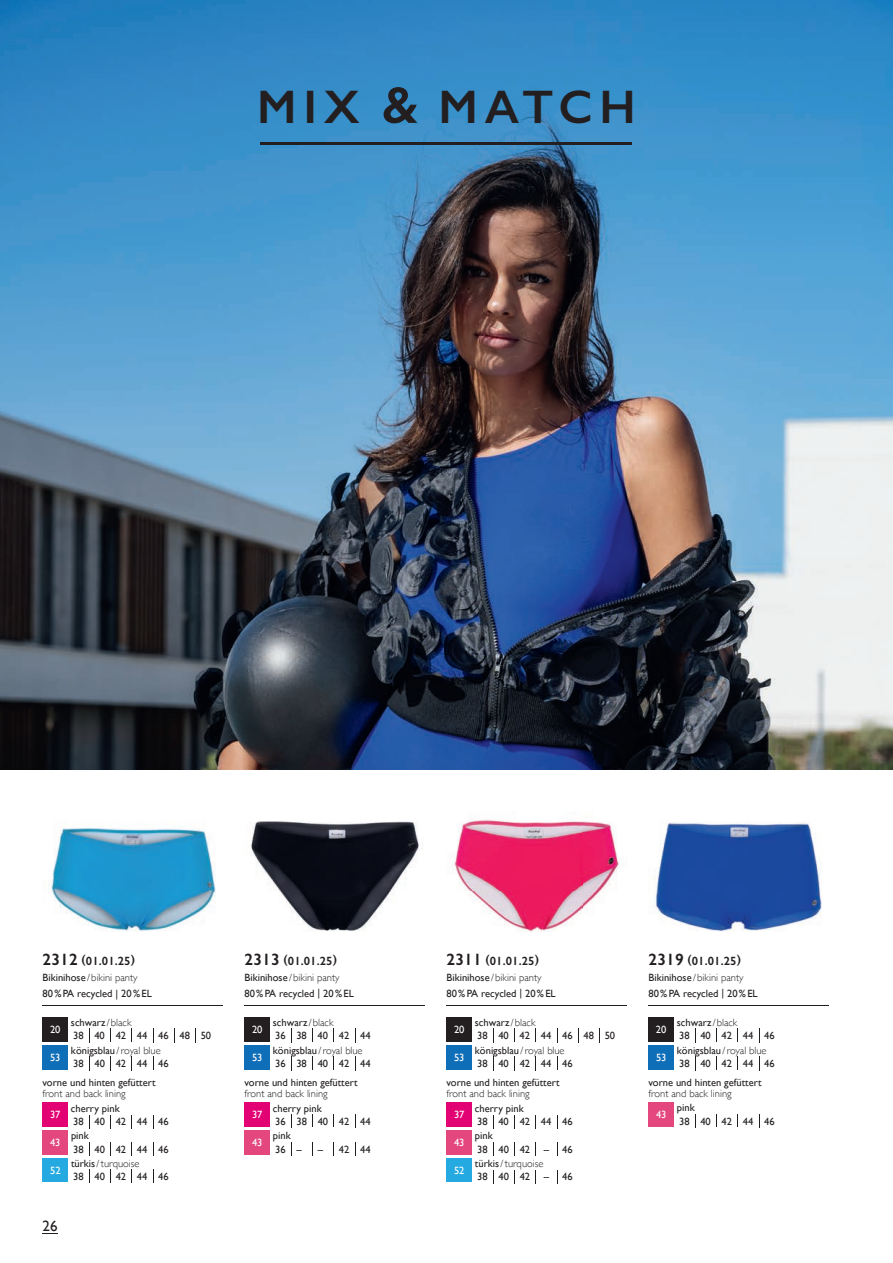
<style>
.page{position:relative;width:893px;height:1263px;background:#fff}
.page>*{position:absolute;margin:0;border:0;box-sizing:border-box;transform-origin:0 0}
.t1{font:600 47.25px "Gill Sans";letter-spacing:.145em;color:#231f20}
.t2{font:15px "Gill Sans";color:#231f20}
.t3{font:600 12px "Gill Sans";letter-spacing:.01em;color:#231f20}
.t4{font:10.5px/13.5px "Gill Sans";color:#231f20}
.t5{font:300 10.5px "Gill Sans";color:#231f20}
.t6{font:10.5px "Gill Sans";color:#fff}
.s1{font-size:52.5px}
.s2{font-size:16.5px}
.s3{font-weight:300}
</style>
<div class="page">
<img style="left:0;top:0;width:893px;height:770px">
<img style="left:51px;top:828px;width:165px;height:103px">
<img style="left:454px;top:819px;width:170px;height:112px">
<img style="left:251px;top:821px;width:168px;height:110px">
<img style="left:653px;top:822px;width:169px;height:109px">
<svg style="left:43px;top:1233px;width:15px;height:1px"></svg>
<hr style="left:43px;top:1005px;width:180px;height:1px;background:#231f20">
<hr style="left:244px;top:1005px;width:181px;height:1px;background:#231f20">
<hr style="left:446px;top:1005px;width:181px;height:1px;background:#231f20">
<hr style="left:648px;top:1005px;width:181px;height:1px;background:#231f20">
<div style="left:43px;top:1016px;width:25px;height:27px;background:#231f20"></div>
<div style="left:43px;top:1043px;width:25px;height:28px;background:#0f6eb8"></div>
<div style="left:43px;top:1101px;width:25px;height:27px;background:#e20273"></div>
<div style="left:43px;top:1128px;width:25px;height:28px;background:#e4477e"></div>
<div style="left:43px;top:1156px;width:25px;height:28px;background:#24aae1"></div>
<svg style="left:110px;top:1115px;width:1px;height:13px"></svg>
<svg style="left:110px;top:1142px;width:1px;height:14px"></svg>
<svg style="left:153px;top:1115px;width:1px;height:13px"></svg>
<svg style="left:153px;top:1142px;width:1px;height:14px"></svg>
<svg style="left:89px;top:1028px;width:107px;height:15px"></svg>
<svg style="left:89px;top:1056px;width:65px;height:15px"></svg>
<svg style="left:89px;top:1115px;width:1px;height:13px"></svg>
<svg style="left:89px;top:1142px;width:1px;height:14px"></svg>
<svg style="left:89px;top:1170px;width:65px;height:13px"></svg>
<hr style="left:43px;top:1182px;width:25px;height:3px;background:#fff">
<hr style="left:43px;top:1015px;width:25px;height:2px;background:#fff">
<hr style="left:43px;top:1042px;width:25px;height:2px;background:#fff">
<hr style="left:43px;top:1070px;width:25px;height:2px;background:#fff">
<hr style="left:153px;top:1070px;width:21px;height:2px;background:#fff">
<hr style="left:43px;top:1155px;width:25px;height:2px;background:#fff">
<hr style="left:43px;top:1100px;width:25px;height:2px;background:#fff">
<hr style="left:43px;top:1127px;width:25px;height:2px;background:#fff">
<div style="left:446px;top:1016px;width:26px;height:27px;background:#231f20"></div>
<div style="left:446px;top:1043px;width:26px;height:28px;background:#0f6eb8"></div>
<div style="left:446px;top:1101px;width:26px;height:27px;background:#e20273"></div>
<div style="left:446px;top:1128px;width:26px;height:28px;background:#e4477e"></div>
<div style="left:446px;top:1156px;width:26px;height:28px;background:#24aae1"></div>
<svg style="left:514px;top:1115px;width:1px;height:13px"></svg>
<svg style="left:514px;top:1142px;width:1px;height:14px"></svg>
<svg style="left:514px;top:1170px;width:1px;height:14px"></svg>
<svg style="left:557px;top:1115px;width:1px;height:13px"></svg>
<svg style="left:557px;top:1142px;width:1px;height:14px"></svg>
<svg style="left:557px;top:1170px;width:1px;height:14px"></svg>
<svg style="left:493px;top:1028px;width:107px;height:15px"></svg>
<svg style="left:493px;top:1056px;width:65px;height:15px"></svg>
<svg style="left:493px;top:1115px;width:1px;height:13px"></svg>
<svg style="left:493px;top:1142px;width:1px;height:14px"></svg>
<svg style="left:493px;top:1170px;width:1px;height:14px"></svg>
<hr style="left:446px;top:1182px;width:26px;height:3px;background:#fff">
<hr style="left:446px;top:1015px;width:26px;height:2px;background:#fff">
<hr style="left:446px;top:1042px;width:26px;height:2px;background:#fff">
<hr style="left:446px;top:1070px;width:26px;height:2px;background:#fff">
<hr style="left:557px;top:1070px;width:21px;height:2px;background:#fff">
<hr style="left:446px;top:1155px;width:26px;height:2px;background:#fff">
<hr style="left:446px;top:1100px;width:26px;height:2px;background:#fff">
<hr style="left:446px;top:1127px;width:26px;height:2px;background:#fff">
<div style="left:648px;top:1016px;width:26px;height:27px;background:#231f20"></div>
<div style="left:648px;top:1043px;width:26px;height:28px;background:#0f6eb8"></div>
<div style="left:648px;top:1101px;width:26px;height:27px;background:#e4477e"></div>
<svg style="left:716px;top:1056px;width:1px;height:14px"></svg>
<hr style="left:648px;top:1127px;width:26px;height:2px;background:#fff">
<svg style="left:759px;top:1056px;width:1px;height:14px"></svg>
<svg style="left:695px;top:1028px;width:65px;height:15px"></svg>
<svg style="left:695px;top:1056px;width:1px;height:14px"></svg>
<svg style="left:695px;top:1115px;width:65px;height:13px"></svg>
<hr style="left:648px;top:1015px;width:26px;height:2px;background:#fff">
<hr style="left:648px;top:1042px;width:26px;height:2px;background:#fff">
<hr style="left:648px;top:1070px;width:26px;height:2px;background:#fff">
<hr style="left:648px;top:1100px;width:26px;height:2px;background:#fff">
<div style="left:244px;top:1016px;width:26px;height:27px;background:#231f20"></div>
<div style="left:244px;top:1043px;width:26px;height:28px;background:#0f6eb8"></div>
<div style="left:244px;top:1101px;width:26px;height:27px;background:#e20273"></div>
<div style="left:244px;top:1128px;width:26px;height:28px;background:#e4477e"></div>
<svg style="left:312px;top:1056px;width:1px;height:14px"></svg>
<svg style="left:312px;top:1142px;width:1px;height:14px"></svg>
<hr style="left:244px;top:1155px;width:26px;height:2px;background:#fff">
<svg style="left:355px;top:1056px;width:1px;height:14px"></svg>
<svg style="left:355px;top:1142px;width:1px;height:14px"></svg>
<svg style="left:291px;top:1028px;width:65px;height:15px"></svg>
<svg style="left:291px;top:1056px;width:1px;height:14px"></svg>
<svg style="left:291px;top:1115px;width:65px;height:13px"></svg>
<svg style="left:291px;top:1142px;width:1px;height:14px"></svg>
<hr style="left:244px;top:1015px;width:26px;height:2px;background:#fff">
<hr style="left:244px;top:1042px;width:26px;height:2px;background:#fff">
<hr style="left:244px;top:1070px;width:26px;height:2px;background:#fff">
<hr style="left:244px;top:1100px;width:26px;height:2px;background:#fff">
<hr style="left:244px;top:1127px;width:26px;height:2px;background:#fff">
<hr style="left:261px;top:142px;width:371px;height:2px;background:#231f20">
<h1 class="t1" style="left:257px;top:78px;width:380px">MiX <span class="s1">&amp;</span> Match</h1>
<p class="t3" style="left:43px;top:953px;width:94px"><span class="s2">2312</span> (01.01.25)</p>
<p class="t4" style="left:43px;top:969px;width:111px;line-height:16.2px">Bikinihose <span class="s3">/bikini panty<br></span>80 % PA recycled | 20 % EL</p>
<p class="t6" style="left:50px;top:1023px;width:12px">20</p>
<p class="t4" style="left:71px;top:1015px;width:142px">schwarz <span class="s3">/ black<br></span>38 40 42 44 46 48 50</p>
<p class="t6" style="left:50px;top:1051px;width:12px">53</p>
<p class="t4" style="left:71px;top:1043px;width:99px">königsblau <span class="s3">/ royal blue<br></span>38 40 42 44 46</p>
<p class="t4" style="left:43px;top:1076px;width:115px">vorne und hinten gefüttert</p>
<p class="t5" style="left:43px;top:1085px;width:85px">front and back lining</p>
<p class="t6" style="left:50px;top:1108px;width:12px">37</p>
<p class="t4" style="left:71px;top:1101px;width:99px">cherry pink<br>38 40 42 44 46</p>
<p class="t6" style="left:50px;top:1136px;width:12px">43</p>
<p class="t4" style="left:71px;top:1128px;width:99px">pink<br>38 40 42 44 46</p>
<p class="t6" style="left:50px;top:1164px;width:12px">52</p>
<p class="t4" style="left:71px;top:1156px;width:99px">türkis <span class="s3">/ turquoise<br></span>38 40 42 44 46</p>
<h2 class="t2" style="left:43px;top:1217px;width:16px">26</h2>
<p class="t3" style="left:244px;top:953px;width:94px"><span class="s2">2313</span> (01.01.25)</p>
<p class="t4" style="left:244px;top:969px;width:111px;line-height:16.2px">Bikinihose <span class="s3">/bikini panty<br></span>80 % PA recycled | 20 % EL</p>
<p class="t6" style="left:252px;top:1023px;width:12px">20</p>
<p class="t4" style="left:273px;top:1015px;width:99px">schwarz <span class="s3">/ black<br></span>36 38 40 42 44</p>
<p class="t6" style="left:252px;top:1051px;width:12px">53</p>
<p class="t4" style="left:273px;top:1043px;width:99px;line-height:13px">königsblau <span class="s3">/ royal blue<br></span>36 38 40 42 44</p>
<p class="t4" style="left:245px;top:1076px;width:115px">vorne und hinten gefüttert</p>
<p class="t5" style="left:245px;top:1085px;width:85px">front and back lining</p>
<p class="t6" style="left:252px;top:1108px;width:12px">37</p>
<p class="t4" style="left:273px;top:1101px;width:99px;line-height:13px">cherry pink<br>36 38 40 42 44</p>
<p class="t6" style="left:252px;top:1136px;width:12px">43</p>
<p class="t4" style="left:273px;top:1129px;width:30px">pink<br>36 –</p>
<p class="t4" style="left:318px;top:1142px;width:55px">– 42 44</p>
<p class="t3" style="left:446px;top:953px;width:94px"><span class="s2">2311</span> (01.01.25)</p>
<p class="t4" style="left:446px;top:969px;width:111px;line-height:16.2px">Bikinihose <span class="s3">/bikini panty<br></span>80 % PA recycled | 20 % EL</p>
<p class="t6" style="left:454px;top:1023px;width:12px">20</p>
<p class="t4" style="left:475px;top:1015px;width:142px">schwarz <span class="s3">/ black<br></span>38 40 42 44 46 48 50</p>
<p class="t6" style="left:454px;top:1051px;width:12px">53</p>
<p class="t4" style="left:475px;top:1043px;width:99px">königsblau <span class="s3">/ royal blue<br></span>38 40 42 44 46</p>
<p class="t4" style="left:446px;top:1076px;width:115px">vorne und hinten gefüttert</p>
<p class="t5" style="left:446px;top:1085px;width:85px">front and back lining</p>
<p class="t6" style="left:454px;top:1108px;width:12px">37</p>
<p class="t4" style="left:475px;top:1101px;width:99px">cherry pink<br>38 40 42 44 46</p>
<p class="t6" style="left:454px;top:1136px;width:12px">43</p>
<p class="t4" style="left:475px;top:1128px;width:57px">pink<br>38 40 42</p>
<p class="t4" style="left:544px;top:1142px;width:30px">– 46</p>
<p class="t6" style="left:454px;top:1164px;width:12px">52</p>
<p class="t4" style="left:475px;top:1156px;width:70px">türkis <span class="s3">/ turquoise<br></span>38 40 42</p>
<p class="t4" style="left:544px;top:1170px;width:30px">– 46</p>
<p class="t3" style="left:648px;top:953px;width:94px"><span class="s2">2319</span> (01.01.25)</p>
<p class="t4" style="left:648px;top:969px;width:111px;line-height:16.2px">Bikinihose <span class="s3">/bikini panty<br></span>80 % PA recycled | 20 % EL</p>
<p class="t6" style="left:656px;top:1023px;width:12px">20</p>
<p class="t4" style="left:677px;top:1015px;width:99px">schwarz <span class="s3">/ black<br></span>38 40 42 44 46</p>
<p class="t6" style="left:656px;top:1051px;width:12px">53</p>
<p class="t4" style="left:677px;top:1043px;width:99px;line-height:13px">königsblau <span class="s3">/ royal blue<br></span>38 40 42 44 46</p>
<p class="t4" style="left:648px;top:1076px;width:115px">vorne und hinten gefüttert</p>
<p class="t5" style="left:648px;top:1085px;width:85px">front and back lining</p>
<p class="t6" style="left:656px;top:1108px;width:12px">43</p>
<p class="t4" style="left:677px;top:1101px;width:99px">pink<br>38 40 42 44 46</p>
</div>
